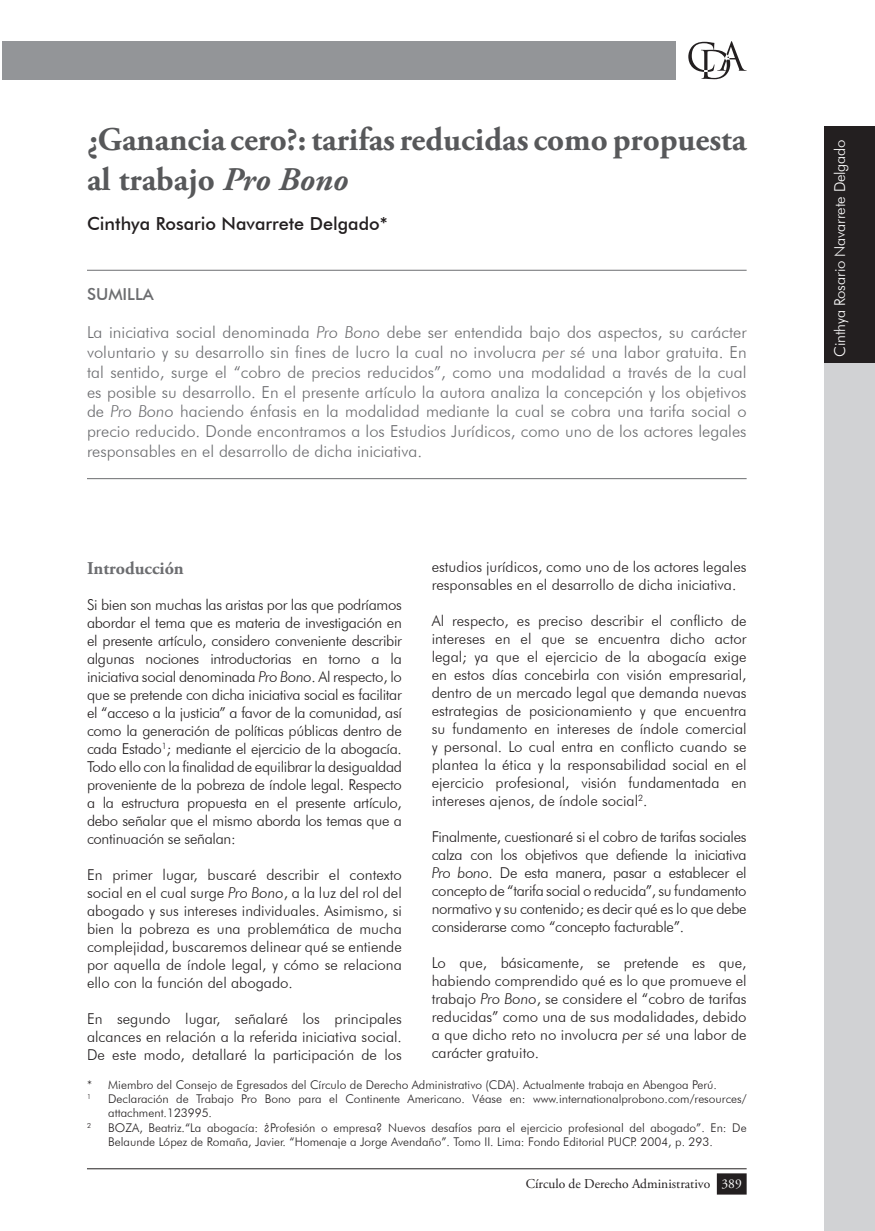
<style>
.page{position:relative;width:875px;height:1231px;background:#fff}
.page>*{position:absolute;margin:0;border:0;box-sizing:border-box;transform-origin:0 0}
.t1{font:700 33px/39.6px "Adobe Garamond Pro";color:#57585a}
.t2{font:500 18px "Futura BT";color:#231f20}
.t3{font:700 18px "Adobe Garamond Pro";color:#6c6d70}
.t4{font:300 16.5px/19.8px "Futura BT";color:#6c6d70;text-align:justify}
.t5{font:500 16.5px "Futura BT";color:#6c6d70}
.t6{font:300 15px/18px "Futura BT";color:#231f20;text-align:justify}
.t7{font:300 15px "Futura BT";letter-spacing:-.01em;color:#fff}
.t8{font:13.5px "Adobe Garamond Pro";color:#231f20}
.t9{font:300 12px/14.4px "Futura BT";color:#231f20}
.t10{font:300 7.05px "Futura BT";color:#231f20}
.s1{font-style:italic}
.s2{color:#fff}
</style>
<div class="page">
<div style="left:824px;top:305px;width:50px;height:926px;background:#d1d2d4"></div>
<div style="left:2px;top:41px;width:673px;height:39px;background:#939598"></div>
<div style="left:824px;top:126px;width:50px;height:236px;background:#231f20"></div>
<svg style="left:688px;top:41px;width:58px;height:38px"></svg>
<hr style="left:87px;top:1168px;width:659px;height:1px;background:#231f20">
<div style="left:717px;top:1174px;width:28px;height:20px;background:#231f20"></div>
<div style="left:716px;top:1173px;width:30px;height:21px;border:2px solid #231f20"></div>
<hr style="left:87px;top:270px;width:659px;height:1px;background:#6c6d70">
<hr style="left:87px;top:478px;width:659px;height:1px;background:#6c6d70">
<h1 class="t1" style="left:87px;top:121px;width:661px">¿Ganancia cero?: tarifas reducidas como propuesta al trabajo <span class="s1">Pro Bono</span></h1>
<p class="t2" style="left:87px;top:212px;width:302px">Cinthya Rosario Navarrete Delgado*</p>
<p class="t5" style="left:87px;top:284px;width:68px">SUMILLA</p>
<p class="t4" style="left:87px;top:322px;width:661px">La iniciativa social denominada <span class="s1">Pro Bono</span> debe ser entendida bajo dos aspectos, su carácter voluntario y su desarrollo sin fines de lucro la cual no involucra <span class="s1">per sé</span> una labor gratuita. En tal sentido, surge el “cobro de precios reducidos”, como una modalidad a través de la cual es posible su desarrollo. En el presente artículo la autora analiza la concepción y los objetivos de <span class="s1">Pro Bono</span> haciendo énfasis en la modalidad mediante la cual se cobra una tarifa social o precio reducido. Donde encontramos a los Estudios Jurídicos, como uno de los actores legales responsables en el desarrollo de dicha iniciativa.</p>
<p class="t6" style="left:431px;top:558px;width:316px">estudios jurídicos, como uno de los actores legales responsables en el desarrollo de dicha iniciativa.</p>
<p class="t6" style="left:431px;top:612px;width:316px">Al respecto, es preciso describir el conflicto de intereses en el que se encuentra dicho actor legal; ya que el ejercicio de la abogacía exige en estos días concebirla con visión empresarial, dentro de un mercado legal que demanda nuevas estrategias de posicionamiento y que encuentra su fundamento en intereses de índole comercial y personal. Lo cual entra en conflicto cuando se plantea la ética y la responsabilidad social en el ejercicio profesional, visión fundamentada en intereses ajenos, de índole social<sup>2</sup>.</p>
<p class="t6" style="left:431px;top:828px;width:316px">Finalmente, cuestionaré si el cobro de tarifas sociales calza con los objetivos que defiende la iniciativa <span class="s1">Pro bono</span>. De esta manera, pasar a establecer el concepto de “tarifa social o reducida”, su fundamento normativo y su contenido; es decir qué es lo que debe considerarse como “concepto facturable”.</p>
<p class="t6" style="left:431px;top:954px;width:316px">Lo que, básicamente, se pretende es que, habiendo comprendido qué es lo que promueve el trabajo <span class="s1">Pro Bono</span>, se considere el “cobro de tarifas reducidas” como una de sus modalidades, debido a que dicho reto no involucra <span class="s1">per sé</span> una labor de carácter gratuito.</p>
<p class="t9" style="left:87px;top:1077px;width:631px">* Miembro del Consejo de Egresados del Círculo de Derecho Administrativo (CDA). Actualmente trabaja en Abengoa Perú.</p>
<p class="t10" style="left:87px;top:1092px;width:6px">1</p>
<p class="t9" style="left:108px;top:1091px;width:639px">Declaración de Trabajo Pro Bono para el Continente Americano. Véase en: www.internationalprobono.com/resources/ attachment.123995.</p>
<p class="t10" style="left:87px;top:1121px;width:6px">2</p>
<p class="t9" style="left:108px;top:1120px;width:639px">BOZA, Beatriz.“La abogacía: ¿Profesión o empresa? Nuevos desafíos para el ejercicio profesional del abogado”. En: De<br>Belaunde López de Romaña, Javier. “Homenaje a Jorge Avendaño”. Tomo II. Lima: Fondo Editorial PUCP. 2004, p. 293.</p>
<p class="t3" style="left:87px;top:558px;width:98px">Introducción</p>
<p class="t6" style="left:87px;top:595px;width:316px">Si bien son muchas las aristas por las que podríamos abordar el tema que es materia de investigación en el presente artículo, considero conveniente describir algunas nociones introductorias en torno a la iniciativa social denominada <span class="s1">Pro Bono</span>. Al respecto, lo que se pretende con dicha iniciativa social es facilitar el “acceso a la justicia” a favor de la comunidad, así como la generación de políticas públicas dentro de cada Estado<sup>1</sup>; mediante el ejercicio de la abogacía.<br>Todo ello con la finalidad de equilibrar la desigualdad proveniente de la pobreza de índole legal. Respecto a la estructura propuesta en el presente artículo, debo señalar que el mismo aborda los temas que a continuación se señalan:</p>
<p class="t6" style="left:87px;top:865px;width:316px">En primer lugar, buscaré describir el contexto social en el cual surge <span class="s1">Pro Bono</span>, a la luz del rol del abogado y sus intereses individuales. Asimismo, si bien la pobreza es una problemática de mucha complejidad, buscaremos delinear qué se entiende por aquella de índole legal, y cómo se relaciona ello con la función del abogado.</p>
<p class="t6" style="left:87px;top:1009px;width:316px">En segundo lugar, señalaré los principales alcances en relación a la referida iniciativa social.<br>De este modo, detallaré la participación de los</p>
<p class="t8" style="left:525px;top:1175px;width:217px">Círculo de Derecho Administrativo <span class="s2">389</span></p>
<p class="t7" style="left:830px;top:357px;width:219px;rotate:-90deg">Cinthya Rosario Navarrete Delgado</p>
</div>
